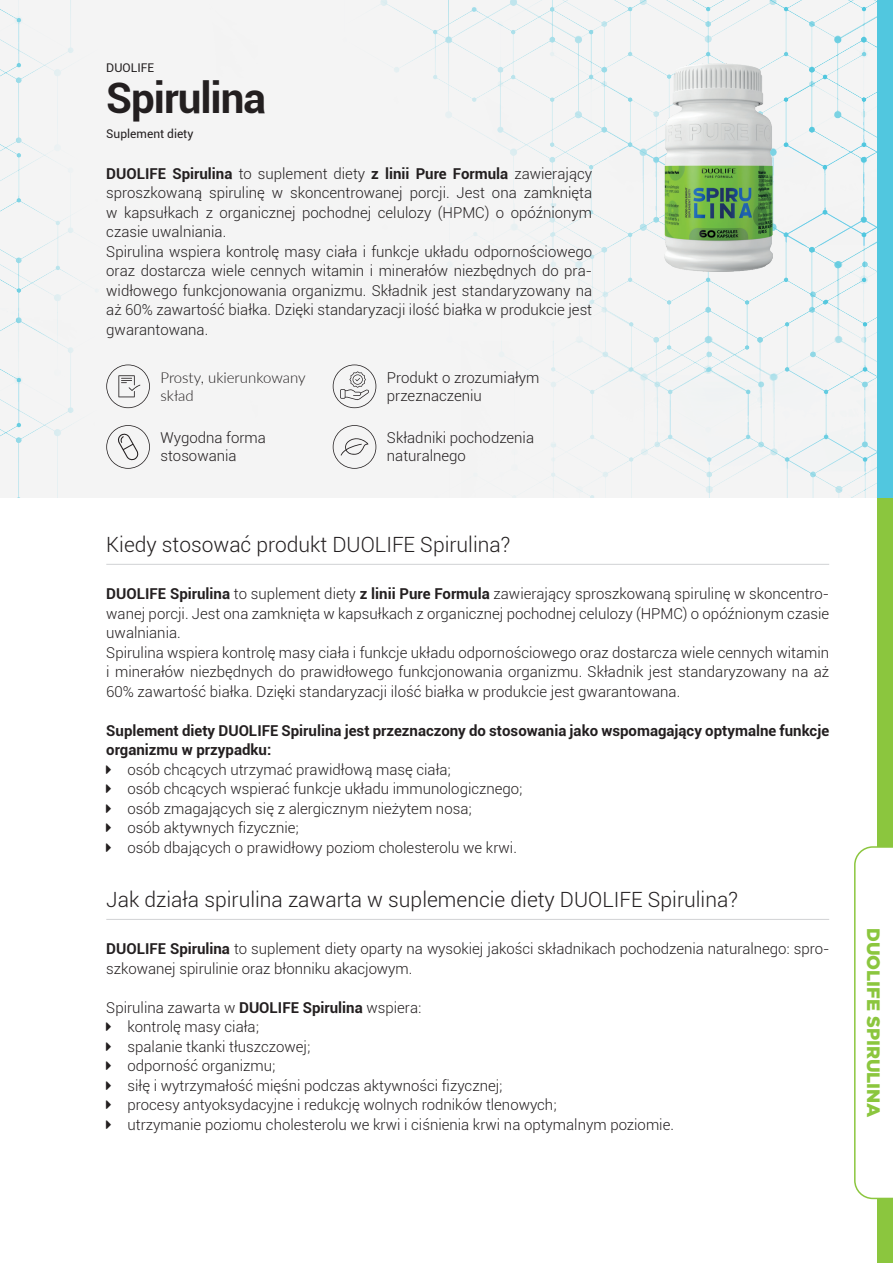
<style>
.page{position:relative;width:893px;height:1263px;background:#fff}
.page>*{position:absolute;margin:0;border:0;box-sizing:border-box;transform-origin:0 0}
.t1{font:700 42px "Roboto";letter-spacing:-.025em;color:#231f20}
.t2{font:300 21px "Roboto";color:#231f20}
.t3{font:900 18px "Gotham";color:#8bc63e}
.t4{font:300 15px/19.5px "Roboto";color:#231f20}
.t5{font:700 15px/19.5px "Roboto";color:#231f20}
.t6{font:300 15px/18px "Lato";color:#231f20}
.t7{font:12px "Roboto";color:#231f20}
.s1{font-weight:700}
</style>
<div class="page">
<div style="left:0;top:0;width:877px;height:497px;background:#f4f4f4"></div>
<img style="left:664px;top:64px;width:108px;height:207px">
<div style="left:877px;top:486px;width:16px;height:777px;background:#8bc63e"></div>
<div style="left:877px;top:0;width:16px;height:497px;background:#51c7df"></div>
<svg style="left:854px;top:846px;width:39px;height:354px"></svg>
<svg style="left:332px;top:363px;width:46px;height:45px;fill:#f4f4f4"></svg>
<svg style="left:105px;top:424px;width:47px;height:45px;fill:#f4f4f4"></svg>
<svg style="left:332px;top:424px;width:46px;height:45px;fill:#f4f4f4"></svg>
<svg style="left:105px;top:363px;width:47px;height:45px;fill:#f4f4f4"></svg>
<hr style="left:106px;top:564px;width:723px;height:1px;background:#d1d2d4">
<hr style="left:106px;top:919px;width:723px;height:1px;background:#d1d2d4">
<p class="t7" style="left:106px;top:60px;width:49px">DUOLIFE</p>
<h1 class="t1" style="left:106px;top:68px;width:161px">Spirulina</h1>
<p class="t7" style="left:106px;top:126px;width:89px">Suplement diety</p>
<p class="t4" style="left:106px;top:163px;width:487px"><span class="s1">DUOLIFE Spirulina</span> to suplement diety <span class="s1">z linii Pure Formula</span> zawierający sproszkowaną spirulinę w skoncentrowanej porcji. Jest ona zamknięta w kapsułkach z organicznej pochodnej celulozy (HPMC) o opóźnionym czasie uwalniania.<br>Spirulina wspiera kontrolę masy ciała i funkcje układu odpornościowego oraz dostarcza wiele cennych witamin i minerałów niezbędnych do pra&shy;widłowego funkcjonowania organizmu. Składnik jest standaryzowany na aż 60% zawartość białka. Dzięki standaryzacji ilość białka w produkcie jest gwarantowana.</p>
<p class="t6" style="left:161px;top:368px;width:147px">Prosty, ukierunkowany skład</p>
<p class="t4" style="left:161px;top:428px;width:107px;line-height:18px">Wygodna forma stosowania</p>
<p class="t4" style="left:387px;top:368px;width:154px;line-height:18px">Produkt o zrozumiałym przeznaczeniu</p>
<p class="t4" style="left:387px;top:428px;width:149px;line-height:18px">Składniki pochodzenia naturalnego</p>
<h2 class="t2" style="left:106px;top:529px;width:406px">Kiedy stosować produkt DUOLIFE Spirulina?</h2>
<p class="t4" style="left:106px;top:583px;width:724px"><span class="s1">DUOLIFE Spirulina</span> to suplement diety <span class="s1">z linii Pure Formula</span> zawierający sproszkowaną spirulinę w skoncentro&shy;wanej porcji. Jest ona zamknięta w kapsułkach z organicznej pochodnej celulozy (HPMC) o opóźnionym czasie uwalniania.<br>Spirulina wspiera kontrolę masy ciała i funkcje układu odpornościowego oraz dostarcza wiele cennych witamin i minerałów niezbędnych do prawidłowego funkcjonowania organizmu. Składnik jest standaryzowany na aż 60% zawartość białka. Dzięki standaryzacji ilość białka w produkcie jest gwarantowana.</p>
<p class="t5" style="left:106px;top:720px;width:724px">Suplement diety DUOLIFE Spirulina jest przeznaczony do stosowania jako wspomagający optymalne funkcje organizmu w przypadku:</p>
<p class="t4" style="left:128px;top:759px;width:396px">osób chcących utrzymać prawidłową masę ciała;<br>osób chcących wspierać funkcje układu immunologicznego; osób zmagających się z alergicznym nieżytem nosa;<br>osób aktywnych fizycznie;<br>osób dbających o prawidłowy poziom cholesterolu we krwi.</p>
<h2 class="t2" style="left:106px;top:885px;width:633px">Jak działa spirulina zawarta w suplemencie diety DUOLIFE Spirulina?</h2>
<p class="t4" style="left:106px;top:938px;width:724px"><span class="s1">DUOLIFE Spirulina</span> to suplement diety oparty na wysokiej jakości składnikach pochodzenia naturalnego: spro&shy;szkowanej spirulinie oraz błonniku akacjowym.</p>
<p class="t4" style="left:128px;top:997px;width:548px;text-indent:-21px">Spirulina zawarta w <span class="s1">DUOLIFE Spirulina</span> wspiera:<br>kontrolę masy ciała;<br>spalanie tkanki tłuszczowej;<br>odporność organizmu;<br>siłę i wytrzymałość mięśni podczas aktywności fizycznej;<br>procesy antyoksydacyjne i redukcję wolnych rodników tlenowych;<br>utrzymanie poziomu cholesterolu we krwi i ciśnienia krwi na optymalnym poziomie.</p>
<p class="t3" style="left:886px;top:928px;width:191px;rotate:90deg">DUOLIFE SPIRULINA</p>
</div>
